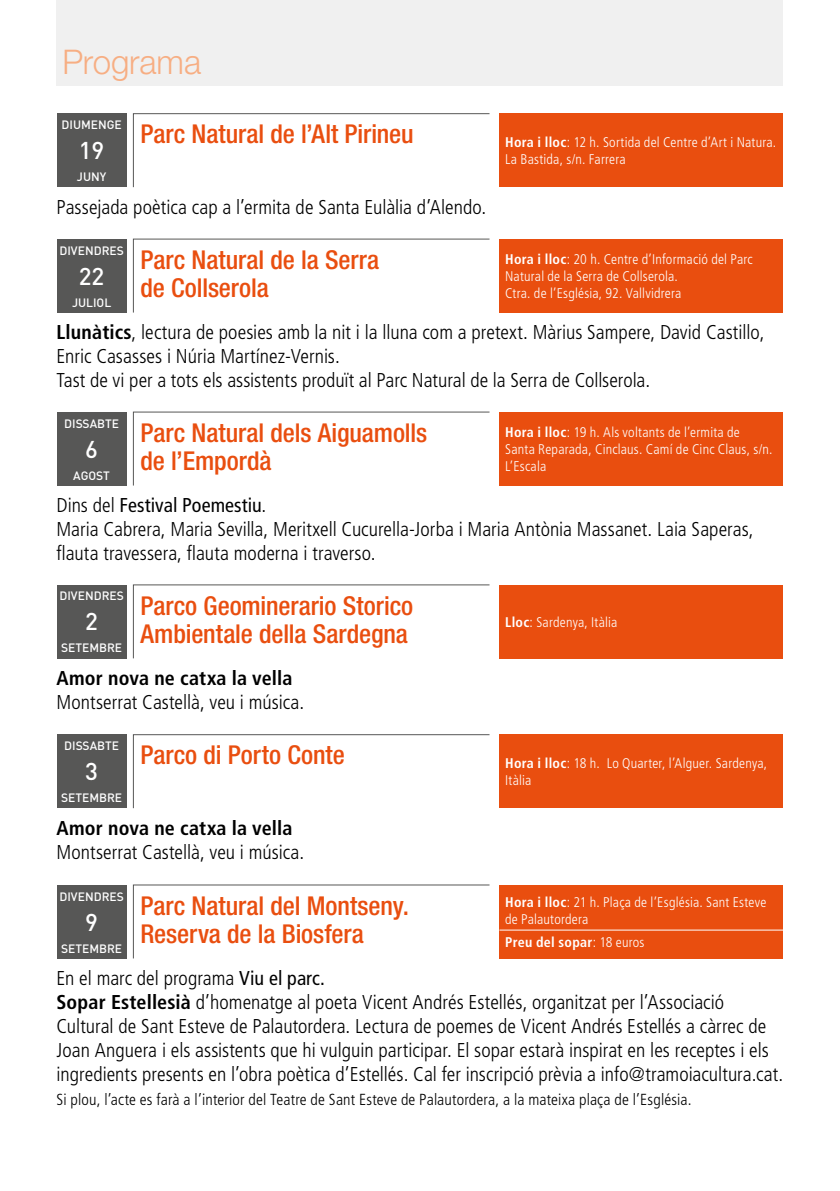
<style>
.page{position:relative;width:840px;height:1191px;background:#fff}
.page>*{position:absolute;margin:0;border:0;box-sizing:border-box;transform-origin:0 0}
.t1{font:300 34px "Helvetica Neue LT Std";letter-spacing:-.005em;color:#f7ae83}
.t2{font:500 condensed 26px/28px "Helvetica Neue LT Std";letter-spacing:-.005em;color:#e94e0f}
.t3{font:500 24px "DIN";color:#fff}
.t4{font:300 condensed 20px/24px "Frutiger LT Std";color:#000}
.t5{font:700 condensed 20px "Frutiger LT Std";letter-spacing:.005em;color:#000}
.t6{font:300 condensed 16px "Frutiger LT Std";letter-spacing:.01em;color:#000}
.t7{font:300 condensed 14px/17px "Frutiger LT Std";letter-spacing:.015em;color:#fff}
.t8{font:700 condensed 14px "Frutiger LT Std";letter-spacing:.02em;color:#fff}
.t9{font:500 12px "DIN";color:#fff}
.s1{font-weight:700}
.s2{font-weight:400}
.s3{font-weight:300}
</style>
<div class="page">
<div style="left:57px;top:0;width:725px;height:85px;background:#f0f0f0"></div>
<div style="left:499px;top:113px;width:283px;height:74px;background:#e94e0f"></div>
<div style="left:499px;top:239px;width:283px;height:73px;background:#e94e0f"></div>
<div style="left:499px;top:884px;width:283px;height:74px;background:#e94e0f"></div>
<hr style="left:499px;top:929px;width:283px;height:1px;background:#fff">
<div style="left:499px;top:412px;width:283px;height:73px;background:#e94e0f"></div>
<div style="left:499px;top:584px;width:283px;height:74px;background:#e94e0f"></div>
<div style="left:499px;top:734px;width:283px;height:74px;background:#e94e0f"></div>
<svg style="left:133px;top:113px;width:356px;height:75px"></svg>
<svg style="left:133px;top:238px;width:356px;height:75px"></svg>
<svg style="left:133px;top:884px;width:356px;height:75px"></svg>
<svg style="left:133px;top:411px;width:356px;height:75px"></svg>
<svg style="left:133px;top:584px;width:356px;height:75px"></svg>
<svg style="left:133px;top:734px;width:356px;height:74px"></svg>
<div style="left:57px;top:113px;width:69px;height:74px;background:#575756"></div>
<div style="left:57px;top:239px;width:69px;height:73px;background:#575756"></div>
<div style="left:57px;top:884px;width:69px;height:74px;background:#575756"></div>
<div style="left:57px;top:412px;width:69px;height:73px;background:#575756"></div>
<div style="left:57px;top:584px;width:69px;height:74px;background:#575756"></div>
<div style="left:57px;top:734px;width:69px;height:74px;background:#575756"></div>
<h1 class="t1" style="left:62px;top:41px;width:140px">Programa</h1>
<p class="t9" style="left:61px;top:117px;width:62px">DIUMENGE</p>
<p class="t3" style="left:79px;top:135px;width:27px">19</p>
<p class="t9" style="left:77px;top:169px;width:31px">JUNY</p>
<h2 class="t2" style="left:140px;top:120px;width:274px">Parc Natural de l’Alt Pirineu</h2>
<p class="t4" style="left:56px;top:195px;width:431px">Passejada poètica cap a l’ermita de Santa Eulàlia d’Alendo.</p>
<p class="t9" style="left:59px;top:243px;width:66px">DIVENDRES</p>
<p class="t3" style="left:79px;top:261px;width:27px">22</p>
<p class="t9" style="left:72px;top:295px;width:41px">JULIOL</p>
<h2 class="t2" style="left:140px;top:245px;width:240px">Parc Natural de la Serra de Collserola</h2>
<p class="t7" style="left:505px;top:134px;width:272px"><span class="s1">Hora i lloc</span>: 12 h. Sortida del Centre d’Art i Natura.<br>La Bastida, s/n. Farrera</p>
<p class="t7" style="left:505px;top:251px;width:249px"><span class="s1">Hora i lloc</span>: 20 h. Centre d’Informació del Parc<br>Natural de la Serra de Collserola.<br>Ctra. de l’Església, 92. Vallvidrera</p>
<p class="t4" style="left:56px;top:320px;width:709px"><span class="s1">Llunàtics</span>, lectura de poesies amb la nit i la lluna com a pretext. Màrius Sampere, David Castillo,<br>Enric Casasses i Núria Martínez-Vernis.<br>Tast de vi per a tots els assistents produït al Parc Natural de la Serra de Collserola.</p>
<p class="t9" style="left:64px;top:415px;width:56px">DISSABTE</p>
<p class="t3" style="left:85px;top:433px;width:14px">6</p>
<p class="t9" style="left:73px;top:467px;width:38px">AGOST</p>
<h2 class="t2" style="left:140px;top:418px;width:288px">Parc Natural dels Aiguamolls de l’Empordà</h2>
<p class="t7" style="left:505px;top:424px;width:269px"><span class="s1">Hora i lloc</span>: 19 h. Als voltants de l’ermita de<br>Santa Reparada, Cinclaus. Camí de Cinc Claus, s/n.<br>L’Escala</p>
<p class="t4" style="left:56px;top:493px;width:698px">Dins del <span class="s2">Festival Poemestiu</span>.<br>Maria Cabrera, Maria Sevilla, Meritxell Cucurella-Jorba i Maria Antònia Massanet. Laia Saperas, flauta travessera, flauta moderna i traverso.</p>
<p class="t9" style="left:59px;top:588px;width:66px">DIVENDRES</p>
<p class="t3" style="left:85px;top:606px;width:14px">2</p>
<p class="t9" style="left:61px;top:640px;width:63px">SETEMBRE</p>
<h2 class="t2" style="left:140px;top:591px;width:274px">Parco Geominerario Storico<br>Ambientale della Sardegna</h2>
<p class="t5" style="left:56px;top:666px;width:237px">Amor nova ne catxa la vella</p>
<p class="t4" style="left:56px;top:690px;width:249px">Montserrat Castellà, veu i música.</p>
<p class="t9" style="left:64px;top:738px;width:56px">DISSABTE</p>
<p class="t3" style="left:85px;top:756px;width:14px">3</p>
<p class="t9" style="left:61px;top:790px;width:63px">SETEMBRE</p>
<h2 class="t2" style="left:140px;top:741px;width:206px">Parco di Porto Conte</h2>
<p class="t5" style="left:56px;top:815px;width:237px">Amor nova ne catxa la vella</p>
<p class="t4" style="left:56px;top:840px;width:249px">Montserrat Castellà, veu i música.</p>
<p class="t9" style="left:59px;top:888px;width:66px">DIVENDRES</p>
<p class="t3" style="left:85px;top:906px;width:14px">9</p>
<p class="t9" style="left:61px;top:940px;width:63px">SETEMBRE</p>
<h2 class="t2" style="left:140px;top:891px;width:270px">Parc Natural del Montseny.<br>Reserva de la Biosfera</h2>
<p class="t7" style="left:505px;top:613px;width:114px"><span class="s1">Lloc</span>: Sardenya, Itàlia</p>
<p class="t7" style="left:505px;top:755px;width:263px"><span class="s1">Hora i lloc</span>: 18 h. Lo Quarter, l’Alguer. Sardenya,<br>Itàlia</p>
<p class="t7" style="left:505px;top:894px;width:262px"><span class="s1">Hora i lloc</span>: 21 h. Plaça de l’Església. Sant Esteve de Palautordera</p>
<p class="t8" style="left:505px;top:933px;width:141px">Preu del sopar<span class="s3">: 18 euros</span></p>
<p class="t4" style="left:56px;top:966px;width:727px">En el marc del programa <span class="s2">Viu el parc.<br></span><span class="s1">Sopar Estellesià</span> d’homenatge al poeta Vicent Andrés Estellés, organitzat per l’Associació Cultural de Sant Esteve de Palautordera. Lectura de poemes de Vicent Andrés Estellés a càrrec de Joan Anguera i els assistents que hi vulguin participar. El sopar estarà inspirat en les receptes i els ingredients presents en l’obra poètica d’Estellés. Cal fer inscripció prèvia a info@tramoiacultura.cat.</p>
<p class="t6" style="left:56px;top:1090px;width:636px">Si plou, l’acte es farà a l’interior del Teatre de Sant Esteve de Palautordera, a la mateixa plaça de l’Església.</p>
</div>
